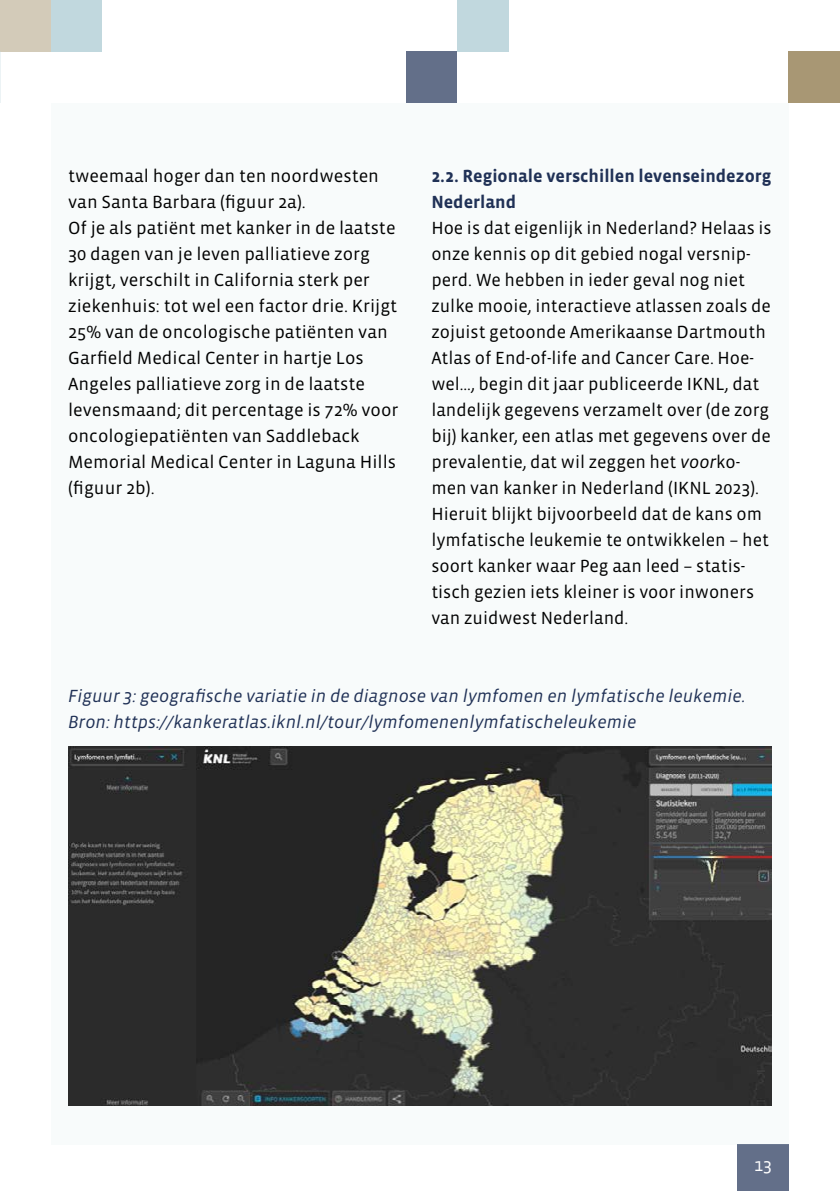
<style>
.page{position:relative;width:840px;height:1191px;background:#fff}
.page>*{position:absolute;margin:0;border:0;box-sizing:border-box;transform-origin:0 0}
.t1{font:18px/26px "Vista Sans OTCE";color:#000}
.t2{font:italic 18px/26px "Vista Sans OTCE";color:#203156}
.t3{font:700 18px/26px "Vista Sans OTCE";color:#203156}
.t4{font:18px "Vista Sans OTCE";color:#fff}
.s1{font-style:italic}
</style>
<div class="page">
<div style="left:457px;top:0;width:51px;height:51px;background:#c1d8de"></div>
<div style="left:788px;top:52px;width:51px;height:51px;background:#a89774"></div>
<div style="left:406px;top:52px;width:51px;height:51px;background:#636f89"></div>
<div style="left:737px;top:1144px;width:51px;height:47px;background:#636f89"></div>
<div style="left:1px;top:0;width:51px;height:51px;background:#d3cbb9"></div>
<div style="left:52px;top:0;width:50px;height:51px;background:#c1d8de"></div>
<hr style="left:0;top:52px;width:1px;height:51px;background:#c1d8de">
<div style="left:51px;top:103px;width:737px;height:1041px;background:#f8fbfb"></div>
<img style="left:69px;top:746px;width:702px;height:360px">
<p class="t1" style="left:68px;top:162px;width:332px">tweemaal hoger dan ten noordwesten van Santa Barbara (figuur 2a).<br>Of je als patiënt met kanker in de laatste 30 dagen van je leven palliatieve zorg krijgt, verschilt in California sterk per ziekenhuis: tot wel een factor drie. Krijgt 25% van de oncologische patiënten van Garfield Medical Center in hartje Los Angeles palliatieve zorg in de laatste levensmaand; dit percentage is 72% voor oncologiepatiënten van Saddleback Memorial Medical Center in Laguna Hills (figuur 2b).</p>
<p class="t3" style="left:431px;top:162px;width:341px">2.2. Regionale verschillen levenseindezorg<br>Nederland</p>
<p class="t1" style="left:431px;top:214px;width:341px">Hoe is dat eigenlijk in Nederland? Helaas is onze kennis op dit gebied nogal versnip&shy;perd. We hebben in ieder geval nog niet zulke mooie, interactieve atlassen zoals de zojuist getoonde Amerikaanse Dartmouth Atlas of End-of-life and Cancer Care. Hoe&shy;wel…, begin dit jaar publiceerde IKNL, dat landelijk gegevens verzamelt over (de zorg bij) kanker, een atlas met gegevens over de prevalentie, dat wil zeggen het <span class="s1">voor</span>ko&shy;men van kanker in Nederland (IKNL 2023).<br>Hieruit blijkt bijvoorbeeld dat de kans om lymfatische leukemie te ontwikkelen – het soort kanker waar Peg aan leed – statis&shy;tisch gezien iets kleiner is voor inwoners van zuidwest Nederland.</p>
<p class="t2" style="left:68px;top:682px;width:678px">Figuur 3: geografische variatie in de diagnose van lymfomen en lymfatische leukemie.<br>Bron: https://kankeratlas.iknl.nl/tour/lymfomenenlymfatischeleukemie</p>
<p class="t4" style="left:753px;top:1154px;width:19px">13</p>
</div>
